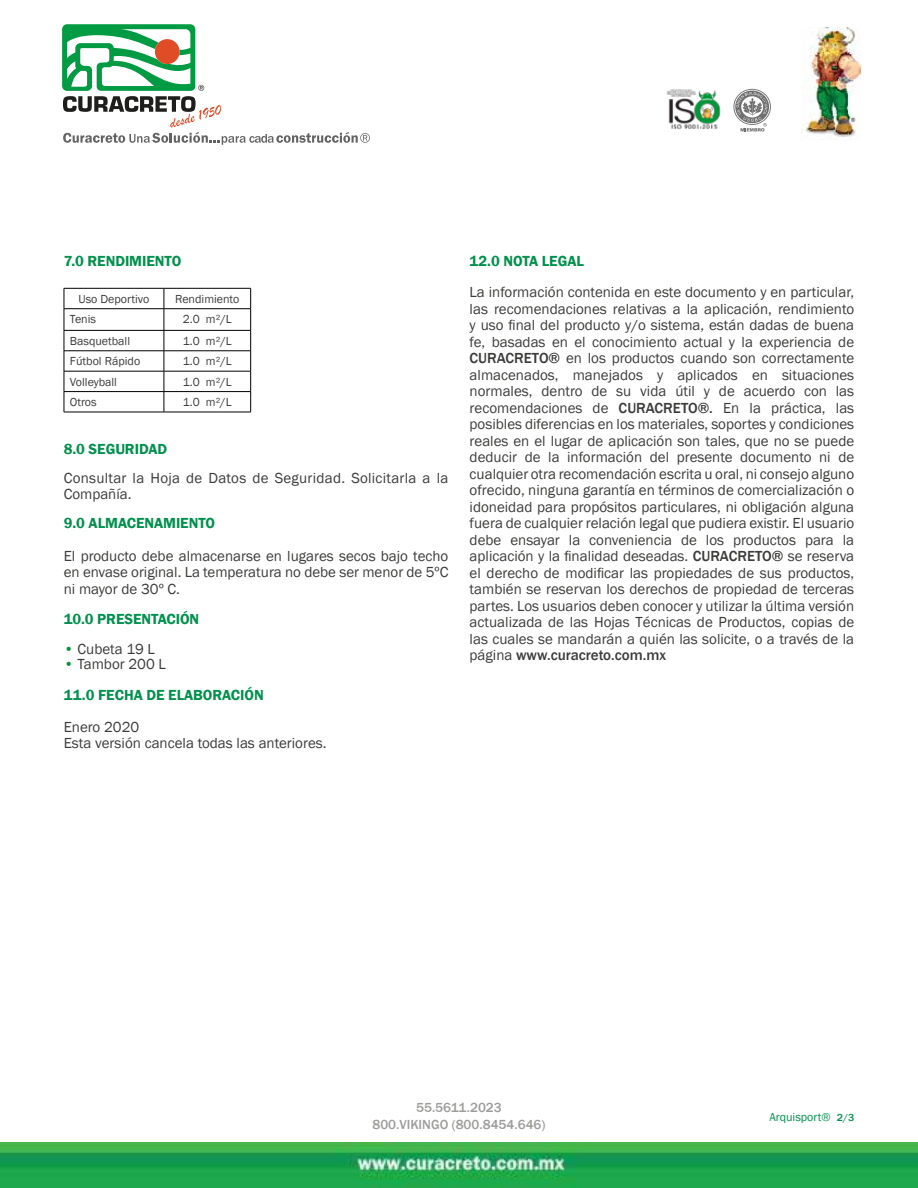
<style>
.page{position:relative;width:918px;height:1188px;background:#fff}
.page>*{position:absolute;margin:0;border:0;box-sizing:border-box;transform-origin:0 0}
.t1{font:15px/16.5px "Franklin Gothic";color:#3c3c3b}
.t2{font:600 15px/31.5px "Franklin Gothic";letter-spacing:-.005em;color:#00914c}
.t3{font:500 13.5px/16.2px "Franklin Gothic";color:#9d9d9c;text-align:center}
.t4{font:12px "Franklin Gothic";color:#3c3c3b}
.t5{font:12px "Franklin Gothic";color:#00914c}
.s1{color:#00953a}
.s2{font-weight:400;color:#00953a}
.s3{font-weight:400;color:#3c3c3b}
.s4{font-weight:500}
.s5{font-weight:500;font-size:10.5px}
</style>
<div class="page">
<img style="left:803px;top:27px;width:58px;height:113px">
<img style="left:0;top:1143px;width:918px;height:45px">
<svg style="left:62px;top:24px;width:308px;height:121px"></svg>
<svg style="left:851px;top:118px;width:4px;height:4px"></svg>
<img style="left:666px;top:89px;width:55px;height:40px">
<svg style="left:733px;top:89px;width:38px;height:43px"></svg>
<hr style="left:64px;top:288px;width:100px;height:1px;background:#000">
<hr style="left:164px;top:288px;width:87px;height:1px;background:#000">
<hr style="left:64px;top:308px;width:100px;height:1px;background:#000">
<hr style="left:164px;top:308px;width:87px;height:1px;background:#000">
<hr style="left:64px;top:330px;width:100px;height:1px;background:#000">
<hr style="left:164px;top:330px;width:87px;height:1px;background:#000">
<hr style="left:64px;top:351px;width:100px;height:1px;background:#000">
<hr style="left:164px;top:351px;width:87px;height:1px;background:#000">
<hr style="left:64px;top:371px;width:100px;height:1px;background:#000">
<hr style="left:164px;top:371px;width:87px;height:1px;background:#000">
<hr style="left:64px;top:391px;width:100px;height:1px;background:#000">
<svg style="left:64px;top:288px;width:1px;height:124px"></svg>
<hr style="left:164px;top:391px;width:87px;height:1px;background:#000">
<svg style="left:164px;top:288px;width:1px;height:124px"></svg>
<svg style="left:250px;top:288px;width:1px;height:124px"></svg>
<hr style="left:64px;top:412px;width:100px;height:1px;background:#000">
<hr style="left:164px;top:412px;width:87px;height:1px;background:#000">
<p class="t2" style="left:64px;top:245px;width:119px">7.0 RENDIMIENTO</p>
<p class="t4" style="left:78px;top:291px;width:72px">Uso Deportivo</p>
<p class="t4" style="left:175px;top:291px;width:66px">Rendimiento</p>
<p class="t4" style="left:70px;top:312px;width:28px">Tenis</p>
<p class="t4" style="left:183px;top:312px;width:50px">2.0 m²/L</p>
<p class="t4" style="left:70px;top:333px;width:62px">Basquetball</p>
<p class="t4" style="left:183px;top:333px;width:50px">1.0 m²/L</p>
<p class="t4" style="left:70px;top:354px;width:72px">Fútbol Rápido</p>
<p class="t4" style="left:183px;top:354px;width:50px">1.0 m²/L</p>
<p class="t4" style="left:70px;top:374px;width:49px">Volleyball</p>
<p class="t4" style="left:183px;top:374px;width:50px">1.0 m²/L</p>
<p class="t4" style="left:70px;top:395px;width:28px">Otros</p>
<p class="t4" style="left:183px;top:395px;width:50px">1.0 m²/L</p>
<p class="t2" style="left:64px;top:434px;width:105px">8.0 SEGURIDAD</p>
<p class="t1" style="left:64px;top:470px;width:386px">Consultar la Hoja de Datos de Seguridad. Solicitarla a la<br>Compañía.</p>
<p class="t2" style="left:64px;top:507px;width:153px">9.0 ALMACENAMIENTO</p>
<p class="t1" style="left:64px;top:548px;width:386px;text-align:justify">El producto debe almacenarse en lugares secos bajo techo en envase original. La temperatura no debe ser menor de 5ºC ni mayor de 30º C.</p>
<p class="t2" style="left:64px;top:603px;width:137px">10.0 PRESENTACIÓN</p>
<p class="t1" style="left:64px;top:641px;width:93px"><span class="s1">•</span> Cubeta 19 L</p>
<p class="t2" style="left:64px;top:648px;width:201px"><span class="s2">•</span> <span class="s3">Tambor 200 L<br></span>11.0 FECHA DE ELABORACIÓN</p>
<p class="t1" style="left:64px;top:719px;width:264px">Enero 2020<br>Esta versión cancela todas las anteriores.</p>
<p class="t2" style="left:470px;top:245px;width:116px">12.0 NOTA LEGAL</p>
<p class="t1" style="left:470px;top:284px;width:386px;text-align:justify">La información contenida en este documento y en particular, las recomendaciones relativas a la aplicación, rendimiento y uso final del producto y/o sistema, están dadas de buena fe, basadas en el conocimiento actual y la experiencia de <span class="s4">CURACRETO®</span> en los productos cuando son correctamente almacenados, manejados y aplicados en situaciones normales, dentro de su vida útil y de acuerdo con las recomendaciones de <span class="s4">CURACRETO®.</span> En la práctica, las posibles diferencias en los materiales, soportes y condiciones reales en el lugar de aplicación son tales, que no se puede deducir de la información del presente documento ni de cualquier otra recomendación escrita u oral, ni consejo alguno ofrecido, ninguna garantía en términos de comercialización o idoneidad para propósitos particulares, ni obligación alguna fuera de cualquier relación legal que pudiera existir. El usuario debe ensayar la conveniencia de los productos para la aplicación y la finalidad deseadas. <span class="s4">CURACRETO®</span> se reserva el derecho de modificar las propiedades de sus productos, también se reservan los derechos de propiedad de terceras partes. Los usuarios deben conocer y utilizar la última versión actualizada de las Hojas Técnicas de Productos, copias de las cuales se mandarán a quién las solicite, o a través de la página <span class="s4">www.curacreto.com.mx</span></p>
<p class="t3" style="left:372px;top:1100px;width:175px">55.5611.2023<br>800.VIKINGO (800.8454.646)</p>
<p class="t5" style="left:770px;top:1110px;width:86px">Arquisport® <span class="s5">2/3</span></p>
</div>
